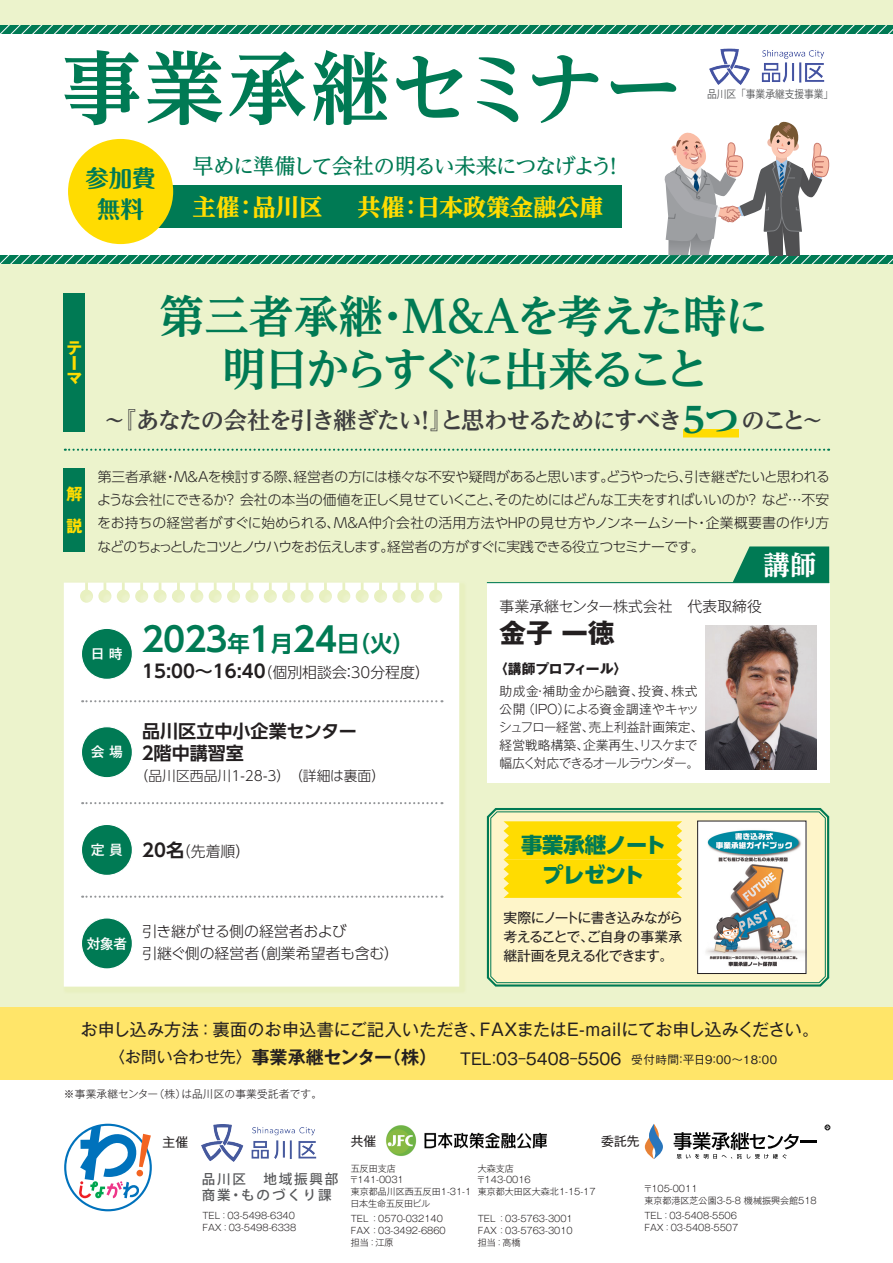
<style>
.page{position:relative;width:893px;height:1263px;background:#fff}
.page>*{position:absolute;margin:0;border:0;box-sizing:border-box;transform-origin:0 0}
.t1{font:700 79.65px "UD Reimin Pro";letter-spacing:.01em;color:#007a54}
.t2{font:700 44.7px/53.1px "UD Reimin Pro";letter-spacing:-.065em;color:#007a54;text-align:center}
.t3{font:700 33.45px "UD Shin Go Pro De";letter-spacing:-.365em;color:#007a54}
.t4{font:700 26.55px "Gothic MB101 Pro";color:#231f20}
.t5{font:700 expanded 26.55px "UD Reimin Pro";color:#fff}
.t6{font:700 23.4px "UD Reimin Pro";letter-spacing:-.075em;color:#3e3e3f}
.t7{font:800 23.4px "UD Reimin Pro";color:#ffdc01}
.t8{font:700 23.4px/30.8px "Maru Fo Pro";color:#007a54;text-align:center}
.t9{font:500 21.3px "UD Reimin Pro";letter-spacing:-.06em;color:#007a54}
.t10{font:800 21.3px/29.7px "UD Shin Go Pro";letter-spacing:-.02em;color:#007a54;text-align:center}
.t11{font:700 18px "Gothic MB101 Pro De";letter-spacing:-.025em;color:#231f20}
.t12{font:700 18px/22.4px "UD Shin Go Pro De";color:#231f20}
.t13{font:16.95px "Gothic MB101 Pro";letter-spacing:.005em;color:#231f20}
.t14{font:700 15.9px/15.3px "Gothic MB101 Pro";color:#ffdc01}
.t15{font:300 14.85px/21.3px "UD Shin Go Pro";color:#231f20}
.t16{font:300 14.85px "Gothic MB101 Pro";color:#231f20}
.t17{font:300 13.8px/23.4px "UD Shin Go Pro";letter-spacing:-.045em;color:#231f20;text-align:justify}
.t18{font:13.8px/19.2px "Gothic MB101 Pro";letter-spacing:-.05em;color:#231f20;text-align:justify}
.t19{font:300 13.8px "UD Shin Go Pro";color:#231f20}
.t20{font:700 13.8px "Gothic MB101 Pro";letter-spacing:-.035em;color:#231f20}
.t21{font:500 13.8px "Gothic MB101 Pro";color:#fff}
.t22{font:500 13.5px/16.6px "Koz Go Pr 6 N";letter-spacing:.14em;color:#57585a}
.t23{font:300 12.75px/18.1px "Gothic MB101 Pro";letter-spacing:-.01em;color:#231f20}
.t24{font:12.75px "Gothic MB101 Pro";color:#231f20}
.t25{font:500 11.7px "Gothic BBB Pro";letter-spacing:.03em;color:#231f20}
.t26{font:10.8px "Koz Go Pr 6 N";color:#57585a;scale:.9 1}
.t27{font:300 10.65px "Gothic MB101 Pro";letter-spacing:.015em;color:#231f20}
.t28{font:300 9px/11.7px "Gothic MB101 Pro";color:#231f20}
.s1{font-weight:800;font-size:35.1px;color:#007a54}
.s2{font-size:22.35px}
.s3{font-family:"UD Shin Go Pro De";font-weight:700;font-size:18px}
.s4{font-family:"Gothic MB101 Pro";font-weight:500;font-size:13.8px;color:#fff}
.s5{font-family:"Gothic MB101 Pro";font-weight:400;font-size:15.9px}
</style>
<div class="page">
<div style="left:0;top:0;width:893px;height:1080px;background:#ecf3cc"></div>
<div style="left:0;top:26px;width:893px;height:238px;background:#fff"></div>
<svg style="left:0;top:26px;width:893px;height:8px;background:#218b6a"></svg>
<div style="left:0;top:1008px;width:893px;height:72px;background:#ffe569"></div>
<div style="left:63px;top:581px;width:403px;height:412px;background:#e6eeb8;opacity:.6"></div>
<div style="left:64px;top:583px;width:395px;height:403px;background:#fff"></div>
<svg style="left:486px;top:808px;width:344px;height:179px;background:#ececc0"></svg>
<div style="left:490px;top:811px;width:336px;height:172px;border:1px solid #007a54;border-radius:6px"></div>
<svg style="left:674px;top:1132px;width:143px;height:27px"></svg>
<svg style="left:645px;top:1124px;width:18px;height:35px"></svg>
<svg style="left:825px;top:1125px;width:5px;height:5px"></svg>
<div style="left:81px;top:628px;width:51px;height:51px;background:#007a54;border-radius:50%"></div>
<div style="left:81px;top:628px;width:52px;height:52px;border:1px solid #fff;border-radius:50%"></div>
<div style="left:81px;top:727px;width:51px;height:51px;background:#007a54;border-radius:50%"></div>
<div style="left:81px;top:726px;width:52px;height:52px;border:1px solid #fff;border-radius:50%"></div>
<div style="left:81px;top:824px;width:51px;height:51px;background:#007a54;border-radius:50%"></div>
<div style="left:81px;top:824px;width:52px;height:52px;border:1px solid #fff;border-radius:50%"></div>
<div style="left:81px;top:918px;width:51px;height:51px;background:#007a54;border-radius:50%"></div>
<div style="left:81px;top:917px;width:52px;height:52px;border:1px solid #fff;border-radius:50%"></div>
<svg style="left:64px;top:1124px;width:88px;height:87px"></svg>
<img style="left:699px;top:823px;width:105px;height:149px">
<div style="left:697px;top:821px;width:109px;height:153px;border:1px solid #231f20"></div>
<img style="left:709px;top:48px;width:116px;height:37px">
<div style="left:487px;top:583px;width:342px;height:199px;background:#fff"></div>
<img style="left:201px;top:1124px;width:116px;height:38px">
<hr style="left:487px;top:582px;width:342px;height:1px;background:#007a54">
<svg style="left:732px;top:546px;width:97px;height:37px;background:#188660"></svg>
<div style="left:683px;top:429px;width:56px;height:8px;background:#ffdc01"></div>
<div style="left:64px;top:293px;width:21px;height:139px;background:#007a54"></div>
<div style="left:64px;top:468px;width:21px;height:84px;background:#007a54"></div>
<svg style="left:65px;top:449px;width:764px;height:2px"></svg>
<svg style="left:82px;top:700px;width:360px;height:2px"></svg>
<svg style="left:82px;top:802px;width:360px;height:2px"></svg>
<svg style="left:504px;top:821px;width:178px;height:77px;background:#fedc08"></svg>
<svg style="left:82px;top:896px;width:360px;height:2px"></svg>
<svg style="left:0;top:122px;width:893px;height:142px"></svg>
<img style="left:386px;top:1125px;width:161px;height:32px">
<img style="left:706px;top:625px;width:110px;height:145px">
<h1 class="t1" style="left:62px;top:23px;width:623px">事業承継セミナー</h1>
<h3 class="t8" style="left:86px;top:160px;width:72px">参加費無料</h3>
<h3 class="t9" style="left:193px;top:148px;width:426px">早めに準備して会社の明るい未来につなげよう!</h3>
<h3 class="t7" style="left:193px;top:188px;width:412px">主催：品川区　共催：日本政策金融公庫</h3>
<p class="t26" style="left:707px;top:88px;width:142px">品川区「事業承継支援事業」</p>
<p class="t26" style="left:713px;top:95px;width:142px">品川区「事業承継支援事業」</p>
<h3 class="t14" style="left:66px;top:338px;width:17px">テーマ</h3>
<h2 class="t2" style="left:160px;top:289px;width:611px">第三者承継・Ｍ＆Ａを考えた時に明日からすぐに出来ること</h2>
<h3 class="t6" style="left:103px;top:401px;width:723px">～『あなたの会社を引き継ぎたい！』と思わせるためにすべき<span class="s1">５つ</span>のこと～</h3>
<h3 class="t14" style="left:66px;top:476px;width:17px;line-height:32px">解説</h3>
<p class="t17" style="left:97px;top:464px;width:734px">第三者承継・M&amp;Aを検討する際、経営者の方には様々な不安や疑問があると思います。どうやったら、引き継ぎたいと思われるような会社にできるか？ 会社の本当の価値を正しく見せていくこと、そのためにはどんな工夫をすればいいのか？ など…不安をお持ちの経営者がすぐに始められる、M&amp;A仲介会社の活用方法やHPの見せ方やノンネームシート・企業概要書の作り方などのちょっとしたコツとノウハウをお伝えします。経営者の方がすぐに実践できる役立つセミナーです。</p>
<h3 class="t5" style="left:763px;top:543px;width:55px">講師</h3>
<h3 class="t21" style="left:91px;top:642px;width:33px">日 時</h3>
<h3 class="t21" style="left:91px;top:741px;width:34px">会 場</h3>
<h3 class="t3" style="left:136px;top:612px;width:280px">２０２３<span class="s2">年</span>１<span class="s2">月</span> 24 <span class="s2">日（火）</span></h3>
<h3 class="t15" style="left:142px;top:662px;width:289px"><span class="s3">15:00～16:40</span>（個別相談会：30分程度）</h3>
<h3 class="t12" style="left:139px;top:719px;width:238px">品川区立中小企業センター　<br>２階中講習室</h3>
<h3 class="t19" style="left:135px;top:764px;width:252px">（品川区西品川1-28-3）　（詳細は裏面）</h3>
<h3 class="t16" style="left:500px;top:594px;width:264px">事業承継センター株式会社　代表取締役</h3>
<h3 class="t4" style="left:500px;top:611px;width:117px">金子 一徳</h3>
<h3 class="t20" style="left:494px;top:658px;width:135px">〈講師プロフィール〉</h3>
<h3 class="t23" style="left:499px;top:680px;width:206px">助成金・補助金から融資、投資、株式公開（IPO）による資金調達やキャッシュフロー経営、売上利益計画策定、経営戦略構築、企業再生、リスケまで幅広く対応できるオールラウンダー。</h3>
<h3 class="t15" style="left:91px;top:840px;width:161px"><span class="s4">定 員</span> <span class="s3">20名</span>（先着順）</h3>
<h3 class="t10" style="left:521px;top:829px;width:146px">事業承継ノートプレゼント</h3>
<h3 class="t21" style="left:87px;top:932px;width:42px">対象者</h3>
<h3 class="t15" style="left:142px;top:920px;width:258px">引き継がせる側の経営者および<br>引継ぐ側の経営者（創業希望者も含む）</h3>
<h3 class="t18" style="left:503px;top:906px;width:181px">実際にノートに書き込みながら考えることで、ご自身の事業承継計画を見える化できます。</h3>
<h3 class="t13" style="left:81px;top:1016px;width:740px">お申し込み方法：裏面のお申込書にご記入いただき、FAXまたはE-mailにてお申し込みください。</h3>
<h3 class="t11" style="left:109px;top:1042px;width:329px"><span class="s5">〈お問い合わせ先〉</span>事業承継センター（株）</h3>
<p class="t25" style="left:460px;top:1050px;width:318px"><span class="s5">TEL：03-5408-5506</span> 受付時間：平日9：00〜18：00</p>
<p class="t27" style="left:64px;top:1085px;width:260px">※事業承継センター（株）は品川区の事業受託者です。</p>
<h3 class="t24" style="left:163px;top:1132px;width:27px">主催</h3>
<h3 class="t24" style="left:351px;top:1131px;width:27px">共催</h3>
<p class="t28" style="left:350px;top:1161px;width:123px">五反田支店<br>〒141-0031<br>東京都品川区西五反田1-31-1日本生命五反田ビル</p>
<p class="t28" style="left:351px;top:1211px;width:97px">TEL ：0570-032140<br>FAX：03-3492-6860担当：江原</p>
<h3 class="t22" style="left:202px;top:1171px;width:154px">品川区　地域振興部　商業・ものづくり課</h3>
<p class="t28" style="left:202px;top:1209px;width:95px">TEL：03-5498-6340<br>FAX：03-5498-6338</p>
<h3 class="t24" style="left:601px;top:1131px;width:40px">委託先</h3>
<p class="t28" style="left:477px;top:1161px;width:121px">大森支店<br>〒143-0016<br>東京都大田区大森北1-15-17</p>
<p class="t28" style="left:478px;top:1211px;width:97px;text-align:justify">TEL ：03-5763-3001<br>FAX：03-5763-3010担当：高橋</p>
<p class="t28" style="left:643px;top:1181px;width:175px">〒105-0011<br>東京都港区芝公園3-5-8 機械振興会館518</p>
<p class="t28" style="left:644px;top:1209px;width:95px">TEL：03-5408-5506<br>FAX：03-5408-5507</p>
</div>
